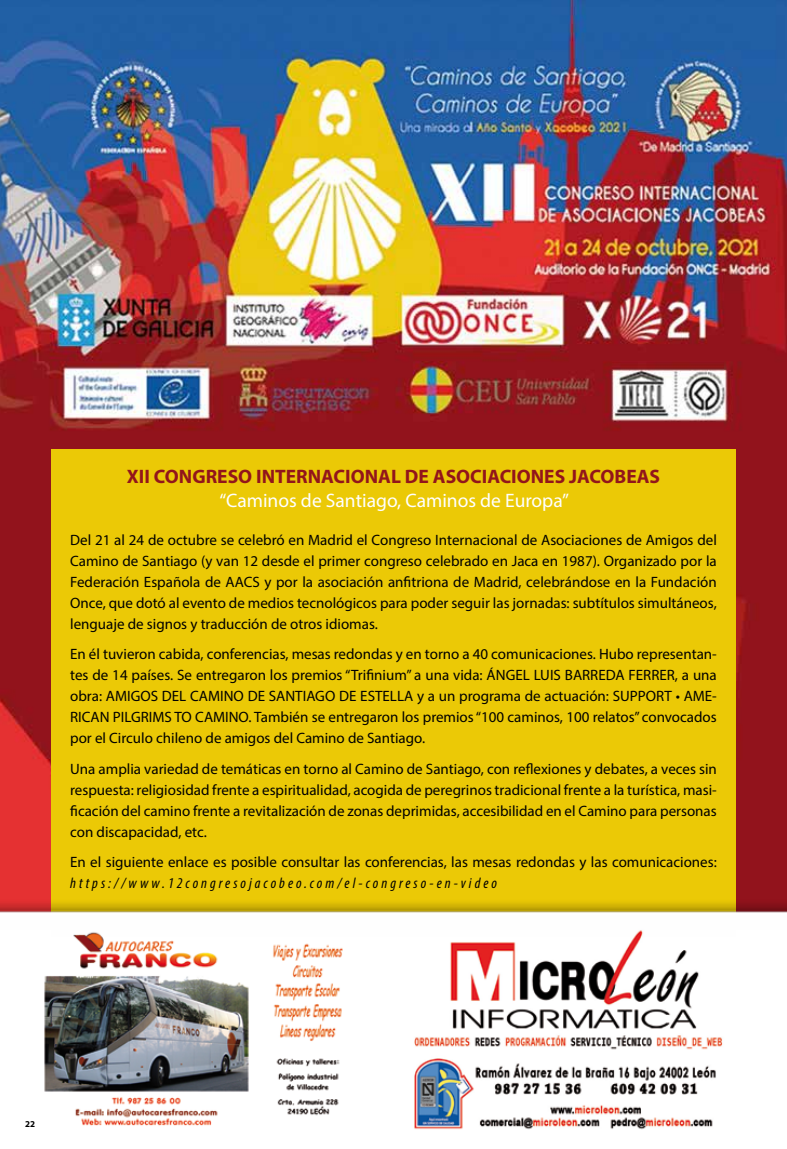
<style>
.page{position:relative;width:787px;height:1149px;background:#fff}
.page>*{position:absolute;margin:0;border:0;box-sizing:border-box;transform-origin:0 0}
.t1{font:700 19.5px "Myriad Pro";color:#92151b}
.t2{font:19.5px "Myriad Pro";color:#fff}
.t3{font:15px/21px "Myriad Pro";color:#000;text-align:justify}
.t4{font:italic condensed 15px "Myriad Pro";letter-spacing:.2em;color:#000}
.t5{font:700 9px "Myriad Pro";color:#000}
</style>
<div class="page">
<img style="left:0;top:0;width:787px;height:856px">
<div style="left:51px;top:449px;width:685px;height:486px;background:#ebc906"></div>
<img style="left:0;top:856px;width:787px;height:274px">
<svg style="left:21px;top:1117px;width:17px;height:13px"></svg>
<h1 class="t1" style="left:127px;top:463px;width:534px">XII CONGRESO INTERNACIONAL DE ASOCIACIONES JACOBEAS</h1>
<h1 class="t2" style="left:219px;top:488px;width:351px">“Caminos de Santiago, Caminos de Europa”</h1>
<p class="t3" style="left:70px;top:529px;width:648px">Del 21 al 24 de octubre se celebró en Madrid el Congreso Internacional de Asociaciones de Amigos del Camino de Santiago (y van 12 desde el primer congreso celebrado en Jaca en 1987). Organizado por la Federación Española de AACS y por la asociación anfitriona de Madrid, celebrándose en la Fundación Once, que dotó al evento de medios tecnológicos para poder seguir las jornadas: subtítulos simultáneos, lenguaje de signos y traducción de otros idiomas.</p>
<p class="t3" style="left:70px;top:643px;width:648px">En él tuvieron cabida, conferencias, mesas redondas y en torno a 40 comunicaciones. Hubo representan&shy;tes de 14 países. Se entregaron los premios “Trifinium” a una vida: ÁNGEL LUIS BARREDA FERRER, a una obra: AMIGOS DEL CAMINO DE SANTIAGO DE ESTELLA y a un programa de actuación: SUPPORT • AME-RICAN PILGRIMS TO CAMINO. También se entregaron los premios “100 caminos, 100 relatos” convocados por el Circulo chileno de amigos del Camino de Santiago.</p>
<p class="t3" style="left:70px;top:757px;width:648px">Una amplia variedad de temáticas en torno al Camino de Santiago, con reflexiones y debates, a veces sin respuesta: religiosidad frente a espiritualidad, acogida de peregrinos tradicional frente a la turística, masi&shy;ficación del camino frente a revitalización de zonas deprimidas, accesibilidad en el Camino para personas con discapacidad, etc.</p>
<p class="t3" style="left:70px;top:850px;width:648px">En el siguiente enlace es posible consultar las conferencias, las mesas redondas y las comunicaciones:</p>
<p class="t4" style="left:70px;top:873px;width:428px">https://www.12congresojacobeo.com/el-congreso-en-video</p>
<p class="t5" style="left:25px;top:1117px;width:11px">22</p>
</div>
